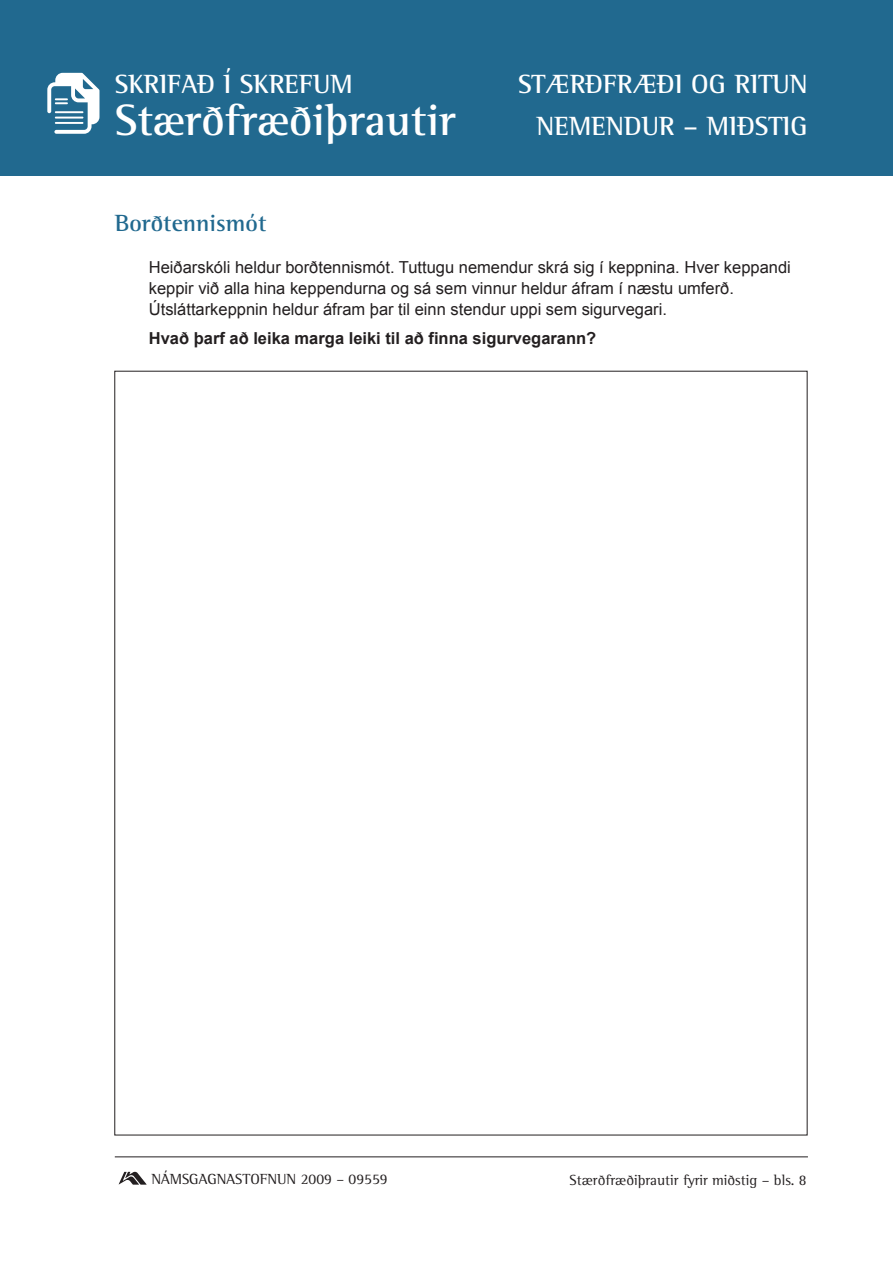
<style>
.page{position:relative;width:893px;height:1263px;background:#fff}
.page>*{position:absolute;margin:0;border:0;box-sizing:border-box;transform-origin:0 0}
.t1{font:700 45px "Rotis Semi Serif";color:#fff}
.t2{font:700 27px "Rotis Semi Serif";color:#fff}
.t3{font:700 24px "Rotis Semi Serif";color:#21698f}
.t4{font:16.5px/21px "Arial";color:#231f20}
.t5{font:700 16.5px "Arial";color:#231f20}
.t6{font:15px "Rotis Semi Serif";color:#231f20}
</style>
<div class="page">
<div style="left:0;top:0;width:893px;height:176px;background:#21698f"></div>
<svg style="left:47px;top:73px;width:52px;height:61px"></svg>
<hr style="left:115px;top:1156px;width:693px;height:1px;background:#231f20">
<img style="left:118px;top:1171px;width:29px;height:14px">
<h2 class="t2" style="left:115px;top:67px;width:240px">SKRIFAÐ Í SKREFUM</h2>
<h2 class="t2" style="left:518px;top:67px;width:291px">STÆRÐFRÆÐI OG RITUN</h2>
<h1 class="t1" style="left:115px;top:93px;width:343px">Stærðfræðiþrautir</h1>
<h2 class="t2" style="left:537px;top:109px;width:186px">NEMENDUR – miðstig</h2>
<h3 class="t3" style="left:115px;top:208px;width:153px">Borðtennismót</h3>
<p class="t4" style="left:149px;top:257px;width:643px">Heiðarskóli heldur borðtennismót. Tuttugu nemendur skrá sig í keppnina. Hver keppandi keppir við alla hina keppendurna og sá sem vinnur heldur áfram í næstu umferð.<br>Útsláttarkeppnin heldur áfram þar til einn stendur uppi sem sigurvegari.</p>
<p class="t5" style="left:149px;top:329px;width:449px">Hvað þarf að leika marga leiki til að finna sigurvegarann?</p>
<p class="t6" style="left:151px;top:1170px;width:238px">NÁMSGAGNASTOFNUN 2009 – 09559</p>
<p class="t6" style="left:570px;top:1171px;width:239px">Stærðfræðiþrautir fyrir miðstig – bls. 8</p>
</div>
